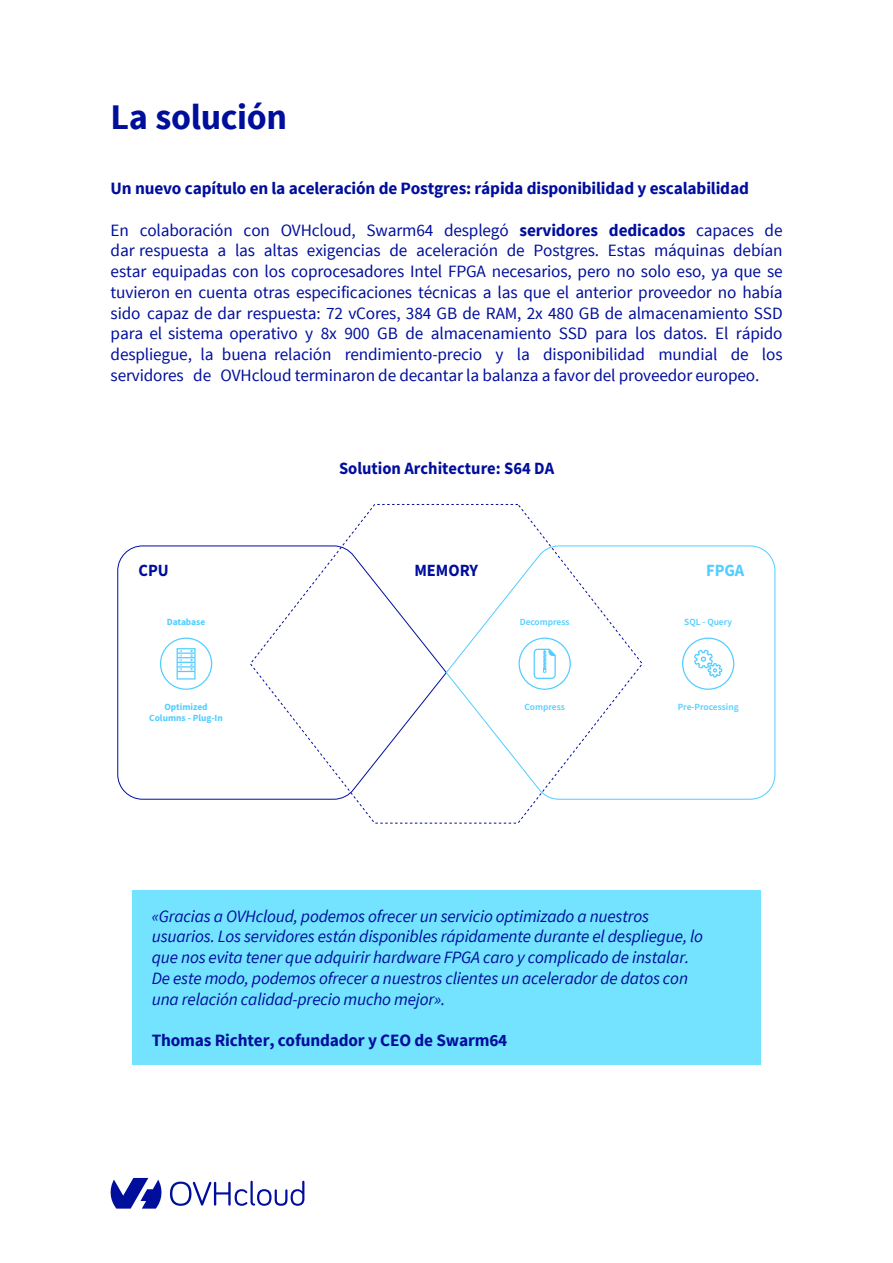
<style>
.page{position:relative;width:893px;height:1263px;background:#fff}
.page>*{position:absolute;margin:0;border:0;box-sizing:border-box;transform-origin:0 0}
.t1{font:700 36px "Source Sans Pro";letter-spacing:-.01em;color:#000e9c}
.t2{font:17.25px/20.7px "Source Sans Pro";letter-spacing:-.01em;color:#000e9c;text-align:justify}
.t3{font:italic 17.25px/20.7px "Source Sans Pro";letter-spacing:-.01em;color:#000e9c}
.t4{font:700 17.25px "Source Sans Pro";letter-spacing:-.01em;color:#000e9c}
.t5{font:700 17.25px "Source Sans Pro";letter-spacing:-.01em;color:#000e9c;scale:.96 1}
.t6{font:700 17.25px "Source Sans Pro";color:#51cdff;scale:.96 1}
.t7{font:600 9.45px "Source Sans Pro";color:#51cdff}
.t8{font:700 9.45px/11.4px "Source Sans Pro";color:#51cdff;text-align:center}
.s1{font-weight:700}
</style>
<div class="page">
<svg style="left:110px;top:1178px;width:52px;height:30px"></svg>
<svg style="left:170px;top:1181px;width:134px;height:25px"></svg>
<svg style="left:117px;top:545px;width:132px;height:255px"></svg>
<svg style="left:643px;top:545px;width:133px;height:255px"></svg>
<svg style="left:249px;top:504px;width:394px;height:320px"></svg>
<svg style="left:176px;top:647px;width:20px;height:33px"></svg>
<div style="left:160px;top:637px;width:52px;height:53px;border:1px solid #51cdff;border-radius:50%"></div>
<div style="left:682px;top:637px;width:52px;height:53px;border:1px solid #51cdff;border-radius:50%"></div>
<svg style="left:693px;top:649px;width:30px;height:29px"></svg>
<div style="left:518px;top:637px;width:53px;height:53px;border:1px solid #51cdff;border-radius:50%"></div>
<svg style="left:533px;top:647px;width:23px;height:32px"></svg>
<div style="left:132px;top:890px;width:629px;height:174px;background:#73e3ff"></div>
<h1 class="t1" style="left:111px;top:94px;width:178px">La solución</h1>
<p class="t4" style="left:111px;top:177px;width:640px">Un nuevo capítulo en la aceleración de Postgres: rápida disponibilidad y escalabilidad</p>
<p class="t2" style="left:111px;top:220px;width:673px">En colaboración con OVHcloud, Swarm64 desplegó <span class="s1">servidores dedicados</span> capaces de dar respuesta a las altas exigencias de aceleración de Postgres. Estas máquinas debían estar equipadas con los coprocesadores Intel FPGA necesarios, pero no solo eso, ya que se tuvieron en cuenta otras especificaciones técnicas a las que el anterior proveedor no había sido capaz de dar respuesta: 72 vCores, 384 GB de RAM, 2x 480 GB de almacenamiento SSD para el sistema operativo y 8x 900 GB de almacenamiento SSD para los datos. El rápido despliegue, la buena relación rendimiento-precio y la disponibilidad mundial de los servidores de OVHcloud terminaron de decantar la balanza a favor del proveedor europeo.</p>
<p class="t5" style="left:339px;top:457px;width:226px">Solution Architecture: S64 DA</p>
<p class="t5" style="left:138px;top:559px;width:33px">CPU</p>
<p class="t5" style="left:414px;top:559px;width:68px">MEMORY</p>
<p class="t6" style="left:706px;top:559px;width:41px">FPGA</p>
<p class="t8" style="left:167px;top:616px;width:40px">Database</p>
<p class="t7" style="left:520px;top:616px;width:51px">Decompress</p>
<p class="t7" style="left:684px;top:616px;width:49px">SQL - Query</p>
<p class="t8" style="left:149px;top:701px;width:75px">Optimized<br>Columns - Plug-In</p>
<p class="t7" style="left:678px;top:701px;width:62px">Pre-Processing</p>
<p class="t7" style="left:524px;top:701px;width:42px">Compress</p>
<p class="t3" style="left:152px;top:905px;width:553px">«Gracias a OVHcloud, podemos ofrecer un servicio optimizado a nuestros usuarios. Los servidores están disponibles rápidamente durante el despliegue, lo que nos evita tener que adquirir hardware FPGA caro y complicado de instalar.<br>De este modo, podemos ofrecer a nuestros clientes un acelerador de datos con una relación calidad-precio mucho mejor».</p>
<p class="t4" style="left:152px;top:1029px;width:357px">Thomas Richter, cofundador y CEO de Swarm64</p>
</div>
